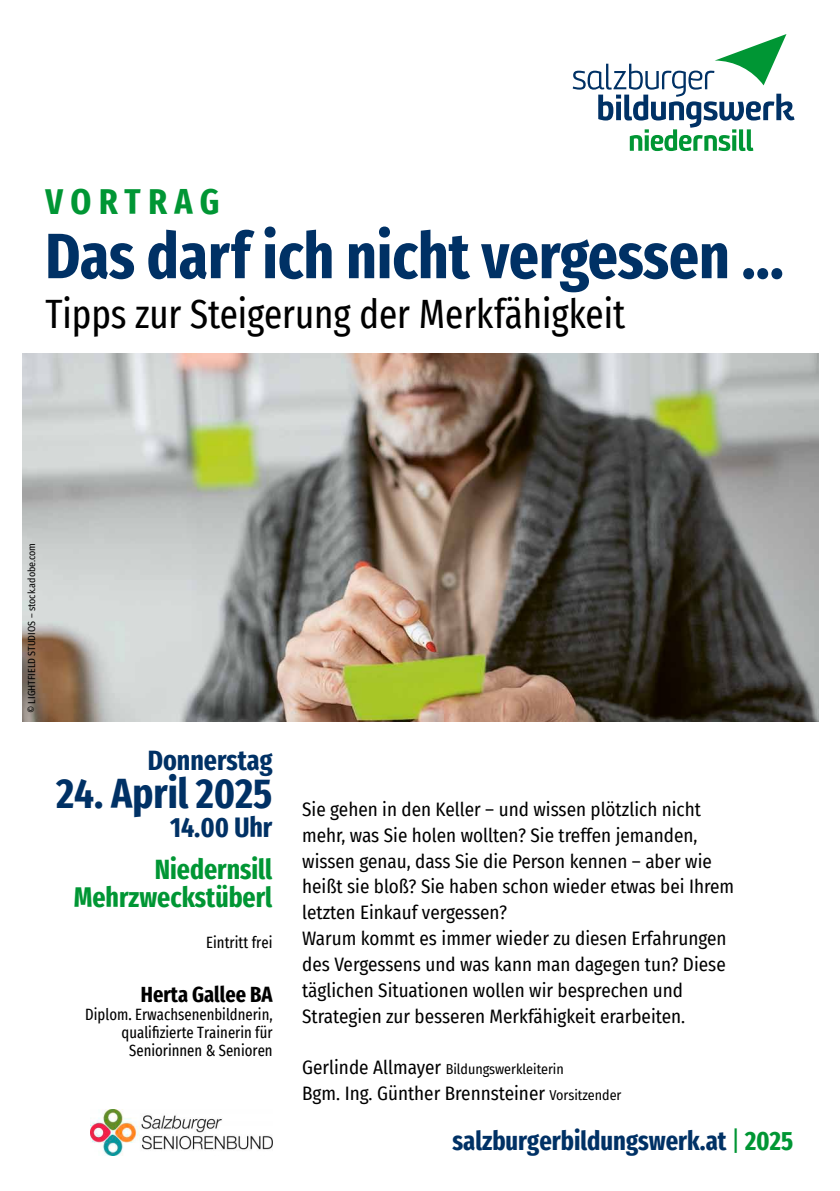
<style>
.page{position:relative;width:840px;height:1191px;background:#fff}
.page>*{position:absolute;margin:0;border:0;box-sizing:border-box;transform-origin:0 0}
.t1{font:700 extra-condensed 64px "Fira Sans";color:#003165}
.t2{font:700 extra-condensed 42px "Fira Sans";color:#003165}
.t3{font:extra-condensed 40px "Fira Sans";color:#000}
.t4{font:700 extra-condensed 36px "Fira Sans";letter-spacing:.205em;color:#009634}
.t5{font:700 extra-condensed 28px/28px "Fira Sans";color:#009634;text-align:right}
.t6{font:700 extra-condensed 28px "Fira Sans";color:#003165}
.t7{font:700 extra-condensed 26.6px "Fira Sans";color:#003165}
.t8{font:700 extra-condensed 22px "Fira Sans";color:#000}
.t9{font:19px/25.8px "Fira Sans Condensed";color:#000}
.t10{font:extra-condensed 16px/18px "Fira Sans";color:#000;text-align:right}
.t11{font:14px "Fira Sans Condensed";color:#000}
.t12{font:10px "Fira Sans Condensed";color:#000}
.s1{font-size:19px}
.s2{font-size:14px}
.s3{font-weight:400;color:#009634}
.s4{color:#009634}
</style>
<div class="page">
<img style="left:23px;top:353px;width:794px;height:368px">
<svg style="left:572px;top:34px;width:222px;height:117px"></svg>
<img style="left:90px;top:1109px;width:182px;height:46px">
<h3 class="t4" style="left:46px;top:172px;width:175px">Vortrag</h3>
<h1 class="t1" style="left:45px;top:203px;width:739px">Das darf ich nicht vergessen ...</h1>
<h3 class="t3" style="left:45px;top:284px;width:581px">Tipps zur Steigerung der Merkfähigkeit</h3>
<p class="t12" style="left:24px;top:713px;width:172px;rotate:-90deg">© LIGHTFIELD STUDIOS – stock.adobe.com</p>
<h3 class="t6" style="left:148px;top:737px;width:126px">Donnerstag</h3>
<h2 class="t2" style="left:57px;top:759px;width:217px">24. April 2025</h2>
<h3 class="t6" style="left:170px;top:804px;width:104px">14.00 Uhr</h3>
<h3 class="t5" style="left:74px;top:853px;width:200px">Niedernsill<br>Mehrzweckstüberl</h3>
<p class="t10" style="left:206px;top:932px;width:68px">Eintritt frei</p>
<p class="t8" style="left:141px;top:976px;width:133px">Herta Gallee BA</p>
<p class="t10" style="left:85px;top:1005px;width:189px">Diplom. Erwachsenenbildnerin, qualifizierte Trainerin für<br>Seniorinnen &amp; Senioren</p>
<p class="t9" style="left:302px;top:796px;width:433px">Sie gehen in den Keller – und wissen plötzlich nicht mehr, was Sie holen wollten? Sie treffen jemanden, wissen genau, dass Sie die Person kennen – aber wie heißt sie bloß? Sie haben schon wieder etwas bei Ihrem letzten Einkauf vergessen?<br>Warum kommt es immer wieder zu diesen Erfahrungen des Vergessens und was kann man dagegen tun? Diese täglichen Situationen wollen wir besprechen und Strategien zur besseren Merkfähigkeit erarbeiten.</p>
<p class="t11" style="left:302px;top:1058px;width:263px"><span class="s1">Gerlinde Allmayer</span> Bildungswerkleiterin</p>
<p class="t9" style="left:302px;top:1079px;width:320px">Bgm. Ing. Günther Brennsteiner <span class="s2">Vorsitzender</span></p>
<h3 class="t7" style="left:452px;top:1119px;width:342px">salzburgerbildungswerk.at <span class="s3">|</span> <span class="s4">2025</span></h3>
</div>
